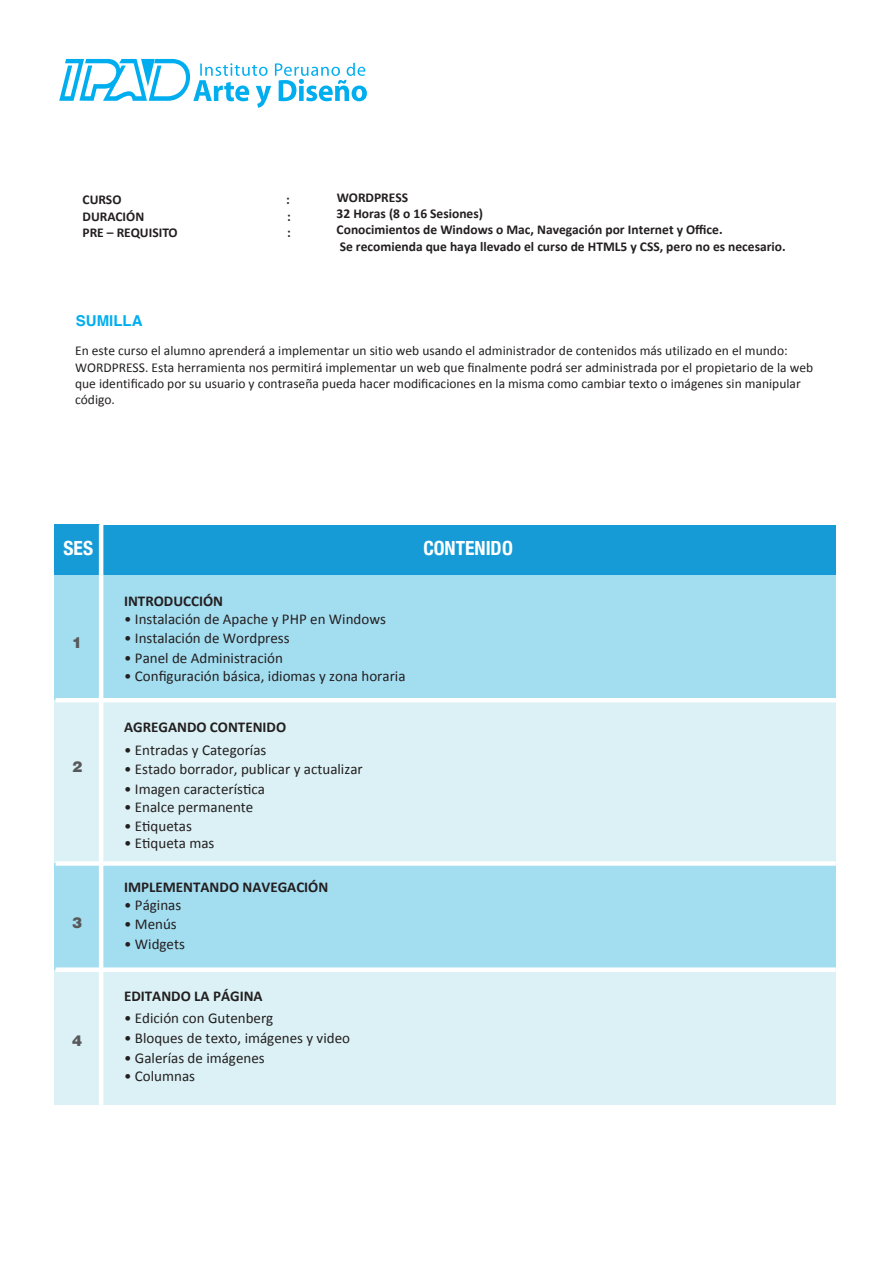
<style>
.page{position:relative;width:893px;height:1263px;background:#fff}
.page>*{position:absolute;margin:0;border:0;box-sizing:border-box;transform-origin:0 0}
.t1{font:700 condensed 19.5px "Helvetica Neue";color:#fff}
.t2{font:15px "Calibri";color:#231f20}
.t3{font:700 15px "Calibri";color:#231f20}
.t4{font:700 15px "Helvetica";color:#00aeef}
.t5{font:900 15px "Helvetica LT Std";color:#57585a}
.t6{font:13.5px/16.2px "Calibri";color:#231f20}
.t7{font:700 13.5px/16.2px "Calibri";color:#231f20}
.s1{font-style:inherit}
</style>
<div class="page">
<div style="left:55px;top:574px;width:781px;height:531px;background:#dbf1f5"></div>
<div style="left:55px;top:574px;width:781px;height:126px;background:#a3ddf0"></div>
<div style="left:55px;top:863px;width:781px;height:107px;background:#a3ddf0"></div>
<div style="left:55px;top:524px;width:45px;height:51px;background:#169bd7"></div>
<div style="left:99px;top:525px;width:737px;height:49px;background:#169bd7"></div>
<svg style="left:59px;top:59px;width:308px;height:49px"></svg>
<hr style="left:99px;top:524px;width:4px;height:590px;background:#fff">
<hr style="left:56px;top:698px;width:780px;height:4px;background:#fff">
<div style="left:56px;top:861px;width:780px;height:5px;background:#fff"></div>
<div style="left:56px;top:967px;width:780px;height:5px;background:#fff"></div>
<p class="t7" style="left:83px;top:192px;width:40px">CURSO</p>
<p class="t7" style="left:286px;top:192px;width:5px">:</p>
<p class="t7" style="left:83px;top:208px;width:63px">DURACIÓN</p>
<p class="t7" style="left:287px;top:208px;width:5px">:</p>
<p class="t7" style="left:83px;top:224px;width:97px">PRE – REQUISITO</p>
<p class="t7" style="left:287px;top:224px;width:5px">:</p>
<p class="t7" style="left:337px;top:189px;width:451px">WORDPRES<span class="s1">S<br></span>32 Horas (8 o 16 Sesiones)<br>Conocimientos de Windows o Mac, Navegación por Internet y Office.<br>Se recomienda que haya llevado el curso de HTML5 y CSS, pero no es necesario.</p>
<p class="t4" style="left:76px;top:309px;width:68px">SUMILLA</p>
<p class="t6" style="left:75px;top:342px;width:739px">En este curso el alumno aprenderá a implementar un sitio web usando el administrador de contenidos más utilizado en el mundo:<br>WORDPRESS. Esta herramienta nos permitirá implementar un web que finalmente podrá ser administrada por el propietario de la web que identificado por su usuario y contraseña pueda hacer modificaciones en la misma como cambiar texto o imágenes sin manipular código.</p>
<h1 class="t1" style="left:64px;top:531px;width:31px">SES</h1>
<h1 class="t1" style="left:423px;top:531px;width:91px">CONTENIDO</h1>
<p class="t5" style="left:72px;top:633px;width:12px">1</p>
<p class="t5" style="left:72px;top:757px;width:12px">2</p>
<p class="t5" style="left:72px;top:913px;width:12px">3</p>
<p class="t5" style="left:72px;top:1031px;width:12px">4</p>
<p class="t3" style="left:124px;top:590px;width:101px">INTRODUCCIÓN</p>
<p class="t2" style="left:124px;top:609px;width:263px">• Instalación de Apache y PHP en Windows</p>
<p class="t2" style="left:124px;top:629px;width:167px">• Instalación de Wordpress</p>
<p class="t2" style="left:124px;top:648px;width:160px">• Panel de Administración</p>
<p class="t2" style="left:124px;top:667px;width:283px">• Configuración básica, idiomas y zona horaria</p>
<p class="t3" style="left:124px;top:716px;width:164px">AGREGANDO CONTENIDO</p>
<p class="t2" style="left:124px;top:740px;width:144px">• Entradas y Categorías</p>
<p class="t2" style="left:124px;top:759px;width:240px">• Estado borrador, publicar y actualizar</p>
<p class="t2" style="left:124px;top:780px;width:142px">• Imagen característica</p>
<p class="t2" style="left:124px;top:798px;width:131px">• Enalce permanente</p>
<p class="t2" style="left:124px;top:816px;width:69px">• Etiquetas</p>
<p class="t2" style="left:124px;top:833px;width:92px">• Etiqueta mas</p>
<p class="t3" style="left:124px;top:876px;width:206px">IMPLEMENTANDO NAVEGACIÓN</p>
<p class="t2" style="left:124px;top:895px;width:59px">• Páginas</p>
<p class="t2" style="left:124px;top:915px;width:54px">• Menús</p>
<p class="t2" style="left:124px;top:934px;width:62px">• Widgets</p>
<p class="t3" style="left:124px;top:985px;width:140px">EDITANDO LA PÁGINA</p>
<p class="t2" style="left:124px;top:1009px;width:151px">• Edición con Gutenberg</p>
<p class="t2" style="left:124px;top:1028px;width:228px">• Bloques de texto, imágenes y video</p>
<p class="t2" style="left:124px;top:1048px;width:142px">• Galerías de imágenes</p>
<p class="t2" style="left:124px;top:1067px;width:72px">• Columnas</p>
</div>
